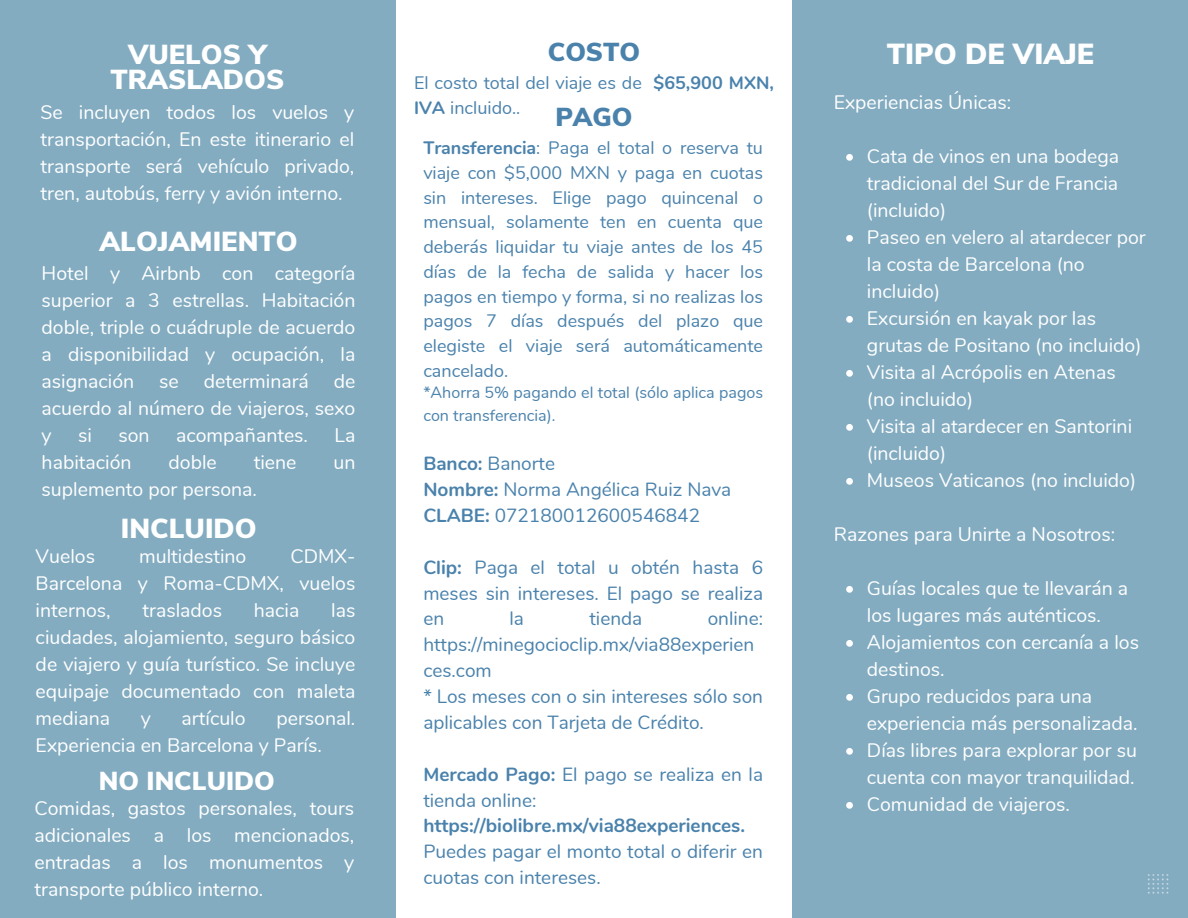
<style>
.page{position:relative;width:1188px;height:918px;background:#83acc1}
.page>*{position:absolute;margin:0;border:0;box-sizing:border-box;transform-origin:0 0}
.t1{font:900 28.95px "Nunito Sans";color:#fff}
.t2{font:900 27.45px/24.8px "Nunito Sans";color:#fff;text-align:center}
.t3{font:900 25.95px "Nunito Sans";color:#fff}
.t4{font:900 25.95px "Nunito Sans";color:#4a82ac}
.t5{font:19.5px/27px "Nunito";color:#fff}
.t6{font:19.05px/25.8px "Nunito";color:#4a82ac}
.t7{font:700 19.05px "Nunito";color:#4a82ac}
.t8{font:18px/24.8px "Nunito";color:#4a82ac;text-align:justify}
.t9{font:16.05px/22.5px "Nunito";color:#4a82ac}
.s1{font-weight:700}
</style>
<div class="page">
<div style="left:396px;top:0;width:396px;height:918px;background:#fff"></div>
<svg style="left:1148px;top:874px;width:21px;height:20px"></svg>
<svg style="left:846px;top:154px;width:7px;height:7px"></svg>
<svg style="left:846px;top:235px;width:7px;height:7px"></svg>
<svg style="left:846px;top:316px;width:7px;height:7px"></svg>
<svg style="left:846px;top:370px;width:7px;height:7px"></svg>
<svg style="left:846px;top:424px;width:7px;height:7px"></svg>
<svg style="left:846px;top:478px;width:7px;height:7px"></svg>
<svg style="left:846px;top:586px;width:7px;height:7px"></svg>
<svg style="left:846px;top:640px;width:7px;height:7px"></svg>
<svg style="left:846px;top:694px;width:7px;height:7px"></svg>
<svg style="left:846px;top:748px;width:7px;height:7px"></svg>
<svg style="left:846px;top:802px;width:7px;height:7px"></svg>
<h1 class="t4" style="left:548px;top:35px;width:94px">COSTO</h1>
<p class="t1" style="left:887px;top:35px;width:209px">TIPO DE VIAJE</p>
<p class="t8" style="left:414px;top:71px;width:361px">El costo total del viaje es de <span class="s1">$65,900 MXN,</span></p>
<p class="t2" style="left:111px;top:42px;width:175px">VUELOS Y<br>TRASLADOS</p>
<p class="t5" style="left:834px;top:89px;width:179px">Experiencias Únicas:</p>
<p class="t5" style="left:867px;top:143px;width:254px;text-align:justify">Cata de vinos en una bodega tradicional del Sur de Francia (incluido)</p>
<p class="t5" style="left:867px;top:224px;width:280px">Paseo en velero al atardecer por la costa de Barcelona (no incluido)</p>
<p class="t5" style="left:867px;top:305px;width:276px">Excursión en kayak por las grutas de Positano (no incluido)</p>
<p class="t5" style="left:867px;top:359px;width:250px">Visita al Acrópolis en Atenas (no incluido)</p>
<p class="t5" style="left:867px;top:413px;width:267px">Visita al atardecer en Santorini (incluido)</p>
<p class="t5" style="left:867px;top:467px;width:271px">Museos Vaticanos (no incluido)</p>
<p class="t5" style="left:834px;top:521px;width:283px">Razones para Unirte a Nosotros:</p>
<p class="t5" style="left:867px;top:575px;width:263px">Guías locales que te llevarán a los lugares más auténticos.</p>
<p class="t5" style="left:867px;top:629px;width:274px">Alojamientos con cercanía a los destinos.</p>
<h1 class="t5" style="left:867px;top:683px;width:272px">Grupo reducidos para una experiencia más personalizada.</h1>
<p class="t5" style="left:867px;top:737px;width:272px">Días libres para explorar por su cuenta con mayor tranquilidad.</p>
<p class="t5" style="left:867px;top:791px;width:205px">Comunidad de viajeros.</p>
<h1 class="t5" style="left:40px;top:99px;width:24px">Se</h1>
<p class="t8" style="left:414px;top:96px;width:108px"><span class="s1">IVA</span> incluido..</p>
<h1 class="t5" style="left:40px;top:99px;width:315px;text-align:justify;text-indent:38px">incluyen todos los vuelos y transportación, En este itinerario el transporte será vehículo privado, tren, autobús, ferry y avión interno.</h1>
<h1 class="t4" style="left:555px;top:100px;width:79px">PAGO</h1>
<p class="t8" style="left:423px;top:136px;width:341px"><span class="s1">Transferencia</span>: Paga el total o reserva tu viaje con $5,000 MXN y paga en cuotas sin intereses. Elige pago quincenal o mensual, solamente ten en cuenta que deberás liquidar tu viaje antes de los 45 días de la fecha de salida y hacer los pagos en tiempo y forma, si no realizas los pagos 7 días después del plazo que elegiste el viaje será automáticamente cancelado.</p>
<p class="t9" style="left:423px;top:382px;width:341px">*Ahorra 5% pagando el total (sólo aplica pagos con transferencia).</p>
<p class="t6" style="left:423px;top:451px;width:133px"><span class="s1">Banco:</span> Banorte</p>
<p class="t6" style="left:423px;top:477px;width:310px"><span class="s1">Nombre:</span> Norma Angélica Ruiz Nava</p>
<p class="t6" style="left:423px;top:503px;width:278px"><span class="s1">CLABE:</span> 072180012600546842</p>
<p class="t6" style="left:423px;top:554px;width:341px;text-align:justify"><span class="s1">Clip:</span> Paga el total u obtén hasta 6 meses sin intereses. El pago se realiza en</p>
<p class="t2" style="left:99px;top:230px;width:200px">ALOJAMIENTO</p>
<h2 class="t5" style="left:42px;top:260px;width:315px;text-align:justify">Hotel y Airbnb con categoría superior a 3 estrellas. Habitación doble, triple o cuádruple de acuerdo a disponibilidad y ocupación, la asignación</h2>
<h2 class="t5" style="left:159px;top:368px;width:21px">se</h2>
<h2 class="t5" style="left:204px;top:368px;width:100px">determinará</h2>
<h2 class="t5" style="left:42px;top:368px;width:315px;text-align:justify;text-indent:292px">de acuerdo al nú mero de viajeros, sexo y</h2>
<h2 class="t5" style="left:78px;top:422px;width:15px">si</h2>
<h2 class="t5" style="left:118px;top:422px;width:33px">son</h2>
<h2 class="t5" style="left:176px;top:422px;width:133px">acompañantes.</h2>
<h2 class="t5" style="left:335px;top:422px;width:22px">La</h2>
<h2 class="t5" style="left:42px;top:449px;width:91px">habitación</h2>
<h2 class="t5" style="left:169px;top:449px;width:50px">doble</h2>
<h2 class="t5" style="left:254px;top:449px;width:44px">tiene</h2>
<h2 class="t5" style="left:333px;top:449px;width:24px">un</h2>
<h2 class="t5" style="left:42px;top:476px;width:217px">suplemento por persona.</h2>
<h2 class="t2" style="left:121px;top:516px;width:137px">INCLUIDO</h2>
<p class="t5" style="left:36px;top:543px;width:321px;text-align:justify;text-indent:255px">CDMX-Barcelona y Roma-CDMX, vuelos internos,</p>
<p class="t5" style="left:36px;top:543px;width:61px">Vuelos</p>
<p class="t5" style="left:139px;top:543px;width:109px">multidestino</p>
<p class="t5" style="left:36px;top:597px;width:321px;text-align:justify;text-indent:296px">las ciudades, alojamiento, seguro básico de viajero y guía turístico. Se incluye equipaje documentado con maleta mediana</p>
<p class="t5" style="left:143px;top:597px;width:81px">traslados</p>
<p class="t5" style="left:254px;top:597px;width:47px">hacia</p>
<p class="t6" style="left:423px;top:606px;width:341px;text-indent:284px">online: https://minegocioclip.mx/via88experien ces.com</p>
<p class="t6" style="left:423px;top:684px;width:341px">* Los meses con o sin intereses sólo son aplicables con Tarjeta de Crédito.</p>
<p class="t6" style="left:423px;top:761px;width:341px"><span class="s1">Mercado Pago:</span> El pago se realiza en la tienda online:</p>
<p class="t7" style="left:423px;top:813px;width:323px">https://biolibre.mx/via88experiences.</p>
<p class="t6" style="left:423px;top:839px;width:341px">Puedes pagar el monto total o diferir en cuotas con intereses.</p>
<p class="t6" style="left:510px;top:606px;width:16px">la</p>
<p class="t6" style="left:589px;top:606px;width:54px">tienda</p>
<p class="t5" style="left:141px;top:705px;width:12px">y</p>
<p class="t5" style="left:182px;top:705px;width:65px">artículo</p>
<p class="t5" style="left:36px;top:705px;width:321px;text-indent:241px">personal.<br>Experiencia en Barcelona y París.</p>
<h2 class="t3" style="left:99px;top:764px;width:177px">NO INCLUIDO</h2>
<p class="t5" style="left:35px;top:795px;width:321px;text-align:justify">Comidas, gastos personales, tours adicionales a los mencionados, entradas a los monumentos y transporte público interno.</p>
</div>
